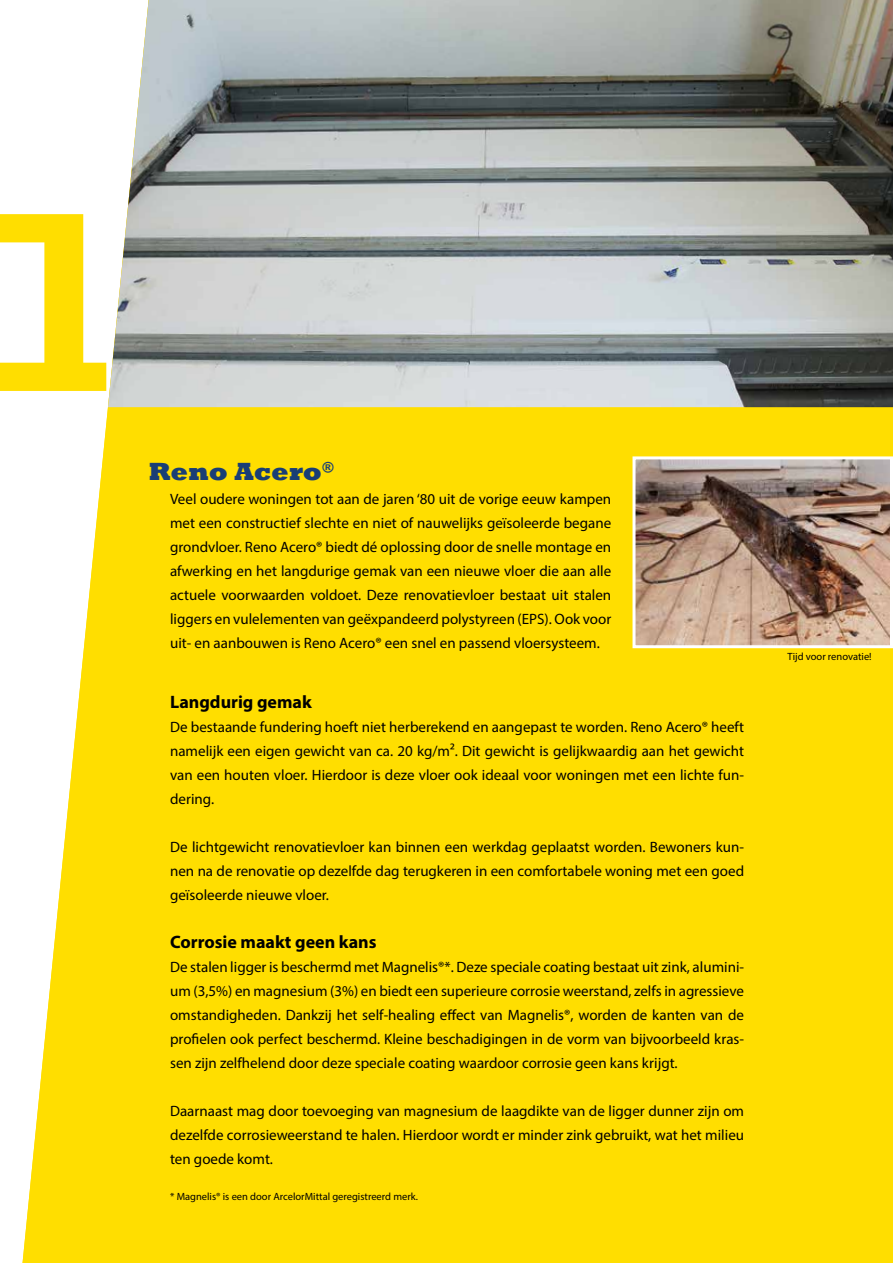
<style>
.page{position:relative;width:893px;height:1263px;background:#fff}
.page>*{position:absolute;margin:0;border:0;box-sizing:border-box;transform-origin:0 0}
.t1{font:800 25.5px "Rockwell";color:#193e75}
.t2{font:700 18px "Myriad Pro";color:#000}
.t3{font:15px/24px "Myriad Pro";color:#000;text-align:justify}
.t4{font:10.5px "Myriad Pro";color:#000}
</style>
<div class="page">
<div style="left:23px;top:362px;width:870px;height:901px;background:#ffde00"></div>
<img style="left:636px;top:460px;width:253px;height:184px">
<div style="left:632px;top:456px;width:261px;height:192px;border:3px solid #fff"></div>
<hr style="left:892px;top:1119px;width:1px;height:34px;background:#3daae1">
<svg style="left:0;top:214px;width:106px;height:177px"></svg>
<img style="left:108px;top:0;width:785px;height:407px">
<h1 class="t1" style="left:149px;top:457px;width:187px">Reno Acero<sup>®</sup></h1>
<p class="t3" style="left:170px;top:487px;width:443px">Veel oudere woningen tot aan de jaren ‘80 uit de vorige eeuw kampen met een constructief slechte en niet of nauwelijks geïsoleerde begane grondvloer. Reno Acero® biedt dé oplossing door de snelle montage en afwerking en het langdurige gemak van een nieuwe vloer die aan alle actuele voorwaarden voldoet. Deze renovatievloer bestaat uit stalen liggers en vulelementen van geëxpandeerd polystyreen (EPS). Ook voor uit- en aanbouwen is Reno Acero® een snel en passend vloersysteem.</p>
<p class="t2" style="left:170px;top:690px;width:143px">Langdurig gemak</p>
<p class="t3" style="left:170px;top:715px;width:576px">De bestaande fundering hoeft niet herberekend en aangepast te worden. Reno Acero® heeft namelijk een eigen gewicht van ca. 20 kg/m². Dit gewicht is gelijkwaardig aan het gewicht van een houten vloer. Hierdoor is deze vloer ook ideaal voor woningen met een lichte fun&shy;dering.</p>
<p class="t3" style="left:170px;top:835px;width:576px">De lichtgewicht renovatievloer kan binnen een werkdag geplaatst worden. Bewoners kun&shy;nen na de renovatie op dezelfde dag terugkeren in een comfortabele woning met een goed geïsoleerde nieuwe vloer.</p>
<p class="t2" style="left:170px;top:930px;width:208px">Corrosie maakt geen kans</p>
<p class="t3" style="left:170px;top:955px;width:575px">De stalen ligger is beschermd met Magnelis®*. Deze speciale coating bestaat uit zink, alumini&shy;um (3,5%) en magnesium (3%) en biedt een superieure corrosie weerstand, zelfs in agressieve omstandigheden. Dankzij het self-healing effect van Magnelis®, worden de kanten van de profielen ook perfect beschermd. Kleine beschadigingen in de vorm van bijvoorbeeld kras&shy;sen zijn zelfhelend door deze speciale coating waardoor corrosie geen kans krijgt.</p>
<p class="t3" style="left:170px;top:1099px;width:575px">Daarnaast mag door toevoeging van magnesium de laagdikte van de ligger dunner zijn om dezelfde corrosieweerstand te halen. Hierdoor wordt er minder zink gebruikt, wat het milieu ten goede komt.</p>
<p class="t4" style="left:170px;top:1190px;width:250px">* Magnelis® is een door ArcelorMittal geregistreerd merk.</p>
<p class="t4" style="left:788px;top:650px;width:86px">Tijd voor renovatie!</p>
</div>
